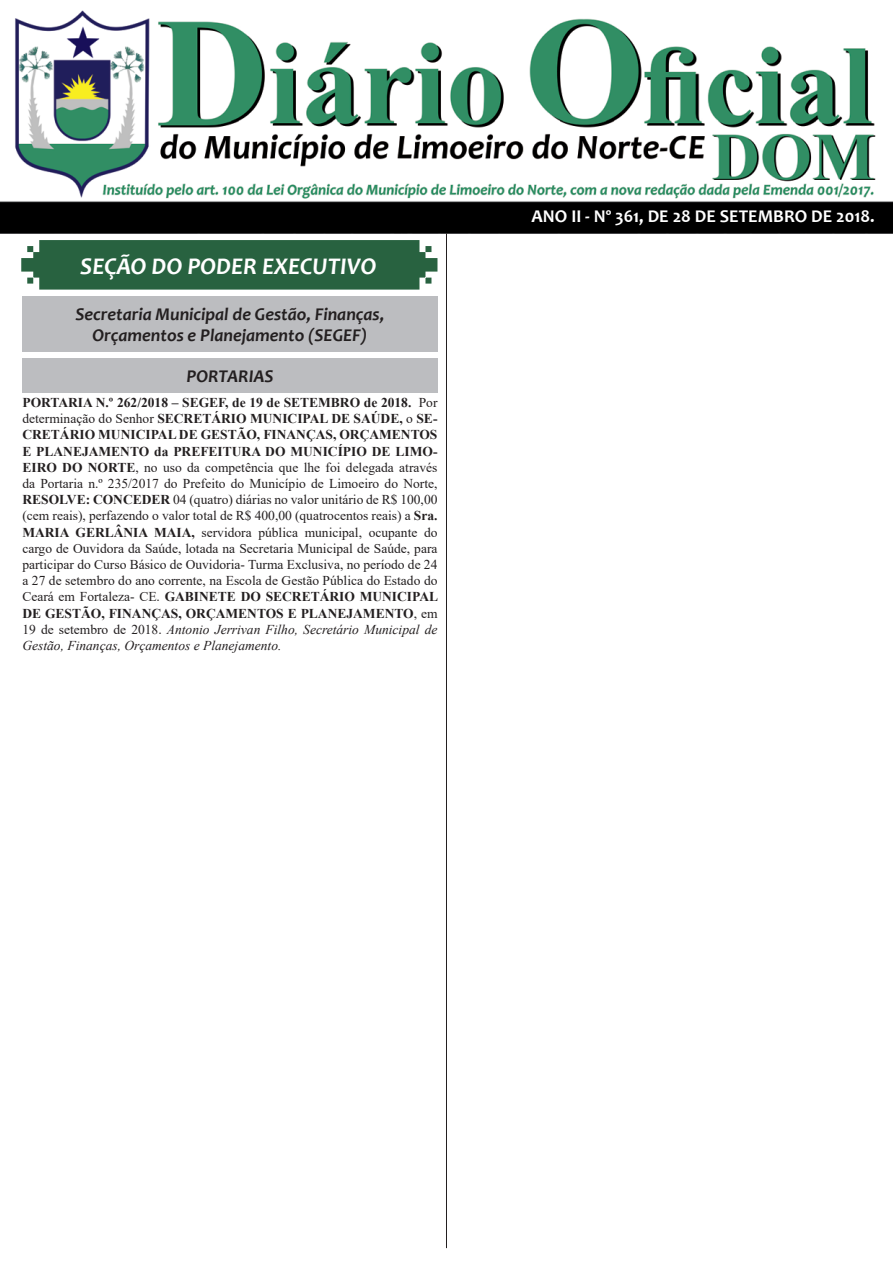
<style>
.page{position:relative;width:893px;height:1263px;background:#fff}
.page>*{position:absolute;margin:0;border:0;box-sizing:border-box;transform-origin:0 0}
.t1{font:italic 700 24px "Candara";color:#fff}
.t2{font:italic 700 18px "Candara";color:#231f20}
.t3{font:700 18px "Candara";color:#fff}
.t4{font:13.5px/16.2px "Times New Roman";color:#231f20;text-align:justify}
.s1{font-weight:700}
.s2{font-style:italic}
</style>
<div class="page">
<img style="left:0;top:10px;width:893px;height:224px">
<svg style="left:21px;top:240px;width:416px;height:50px;background:#346a4a"></svg>
<hr style="left:446px;top:233px;width:1px;height:1015px;background:#231f20">
<div style="left:22px;top:296px;width:415px;height:55px;background:#bcbdc0"></div>
<div style="left:22px;top:358px;width:415px;height:35px;background:#bcbdc0"></div>
<p class="t1" style="left:80px;top:251px;width:298px">SEÇÃO DO PODER EXECUTIVO</p>
<p class="t2" style="left:75px;top:302px;width:310px">Secretaria Municipal de Gestão, Finanças,</p>
<p class="t2" style="left:93px;top:324px;width:276px">Orçamentos e Planejamento (SEGEF)</p>
<p class="t2" style="left:186px;top:365px;width:89px">PORTARIAS</p>
<p class="t4" style="left:22px;top:394px;width:417px"><span class="s1">PORTARIA N.º 262/2018 – SEGEF, de 19 de SETEMBRO de 2018.</span> Por determinação do Senhor <span class="s1">SECRETÁRIO MUNICIPAL DE SAÚDE,</span> o <span class="s1">SE-CRETÁRIO MUNICIPAL DE GESTÃO, FINANÇAS, ORÇAMENTOS E PLANEJAMENTO da PREFEITURA DO MUNICÍPIO DE LIMO-EIRO DO NORTE</span>, no uso da competência que lhe foi delegada através da Portaria n.º 235/2017 do Prefeito do Município de Limoeiro do Norte, <span class="s1">RESOLVE: CONCEDER</span> 04 (quatro) diárias no valor unitário de R$ 100,00 (cem reais), perfazendo o valor total de R$ 400,00 (quatrocentos reais) a <span class="s1">Sra.<br>MARIA GERLÂNIA MAIA,</span> servidora pública municipal, ocupante do cargo de Ouvidora da Saúde, lotada na Secretaria Municipal de Saúde, para participar do Curso Básico de Ouvidoria- Turma Exclusiva, no período de 24 a 27 de setembro do ano corrente, na Escola de Gestão Pública do Estado do Ceará em Fortaleza- CE. <span class="s1">GABINETE DO SECRETÁRIO MUNICIPAL DE GESTÃO, FINANÇAS, ORÇAMENTOS E PLANEJAMENTO</span>, em 19 de setembro de 2018. <span class="s2">Antonio Jerrivan Filho, Secretário Municipal de Gestão, Finanças, Orçamentos e Planejamento.</span></p>
<p class="t3" style="left:532px;top:205px;width:345px">ANO II - Nº 361, DE 28 DE SETEMBRO DE 2018.</p>
</div>
